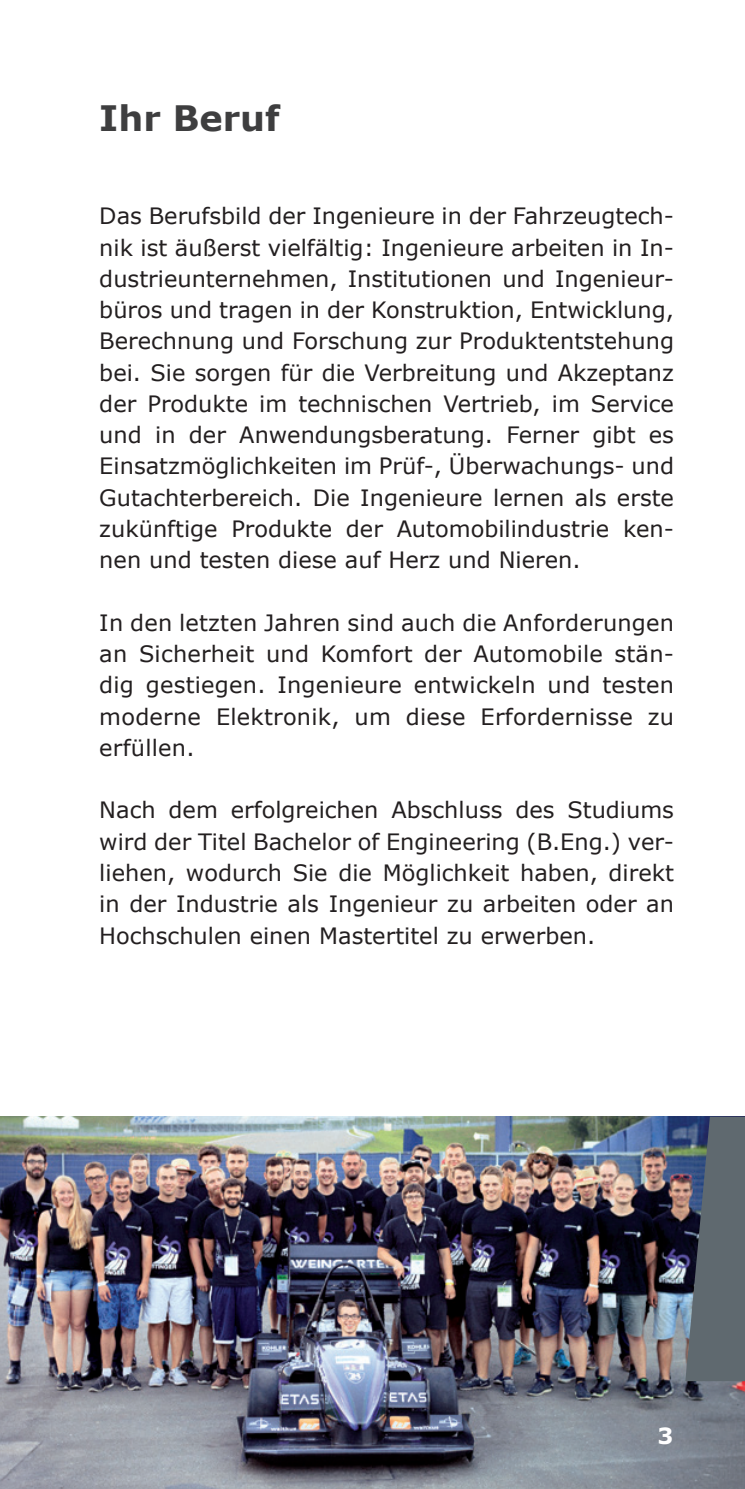
<style>
.page{position:relative;width:745px;height:1489px;background:#fff}
.page>*{position:absolute;margin:0;border:0;box-sizing:border-box;transform-origin:0 0}
.t1{font:700 35px "Verdana";color:#3e3e3f}
.t2{font:22.5px/31.2px "Verdana";color:#231f20;text-align:justify}
.t3{font:700 22.5px "Verdana";color:#fff}
</style>
<div class="page">
<img style="left:0;top:1116px;width:744px;height:372px">
<svg style="left:685px;top:1116px;width:59px;height:264px;background:#58626d"></svg>
<h1 class="t1" style="left:99px;top:93px;width:182px">Ihr Beruf</h1>
<p class="t2" style="left:99px;top:200px;width:576px">Das Berufsbild der Ingenieure in der Fahrzeugtech&shy;nik ist äußerst vielfältig: Ingenieure arbeiten in In&shy;dustrieunternehmen, Institutionen und Ingenieur&shy;büros und tragen in der Konstruktion, Entwicklung, Berechnung und Forschung zur Produktentstehung bei. Sie sorgen für die Verbreitung und Akzeptanz der Produkte im technischen Vertrieb, im Service und in der Anwendungsberatung. Ferner gibt es Einsatzmöglichkeiten im Prüf-, Überwachungs- und Gutachterbereich. Die Ingenieure lernen als erste zukünftige Produkte der Automobilindustrie ken&shy;nen und testen diese auf Herz und Nieren.</p>
<p class="t2" style="left:99px;top:606px;width:576px">In den letzten Jahren sind auch die Anforderungen an Sicherheit und Komfort der Automobile stän&shy;dig gestiegen. Ingenieure entwickeln und testen moderne Elektronik, um diese Erfordernisse zu erfüllen.</p>
<p class="t2" style="left:99px;top:794px;width:576px">Nach dem erfolgreichen Abschluss des Studiums wird der Titel Bachelor of Engineering (B.Eng.) ver&shy;liehen, wodurch Sie die Möglichkeit haben, direkt in der Industrie als Ingenieur zu arbeiten oder an Hochschulen einen Mastertitel zu erwerben.</p>
<p class="t3" style="left:657px;top:1420px;width:17px">3</p>
</div>
